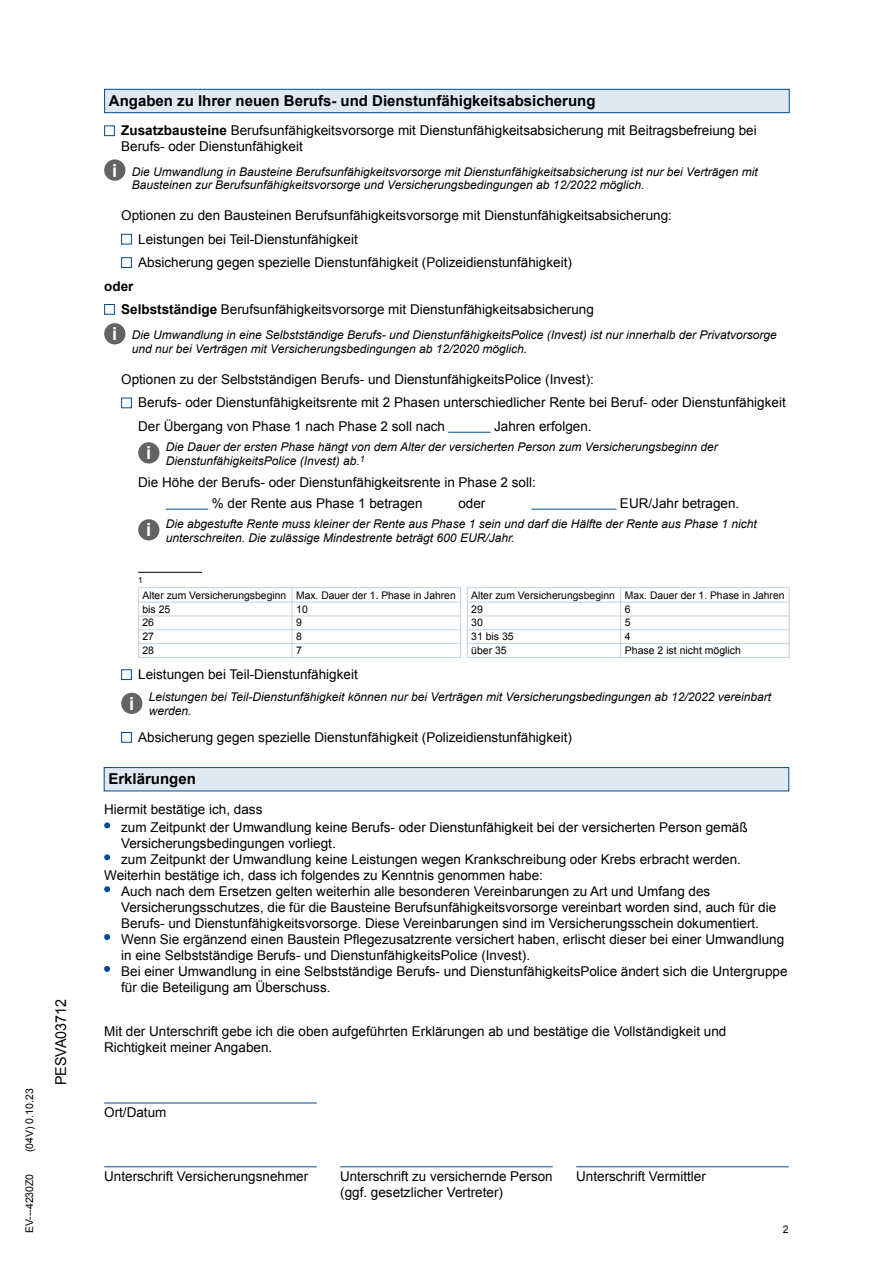
<style>
.page{position:relative;width:893px;height:1263px;background:#fff}
.page>*{position:absolute;margin:0;border:0;box-sizing:border-box;transform-origin:0 0}
.t1{font:700 18px "Arial";color:#fff}
.t2{font:700 15px "Arial";color:#000}
.t3{font:15px "Arial";color:#000;scale:.95 1}
.t4{font:13.5px/15.9px "Arial";color:#000}
.t5{font:700 13.5px "Arial";color:#000}
.t6{font:italic 12px/13.8px "Arial";color:#000}
.t7{font:10.5px/13.8px "Arial";color:#000}
.s1{font-weight:700}
</style>
<div class="page">
<div style="left:104px;top:89px;width:686px;height:24px;background:#e0e9f2;border:1px solid #004a93"></div>
<hr style="left:138px;top:572px;width:64px;height:1px;background:#000">
<div style="left:104px;top:767px;width:685px;height:24px;background:#e0e9f2;border:1px solid #004a93"></div>
<svg style="left:104px;top:822px;width:6px;height:6px"></svg>
<svg style="left:104px;top:886px;width:6px;height:6px"></svg>
<svg style="left:104px;top:854px;width:6px;height:6px"></svg>
<svg style="left:104px;top:934px;width:6px;height:6px"></svg>
<svg style="left:104px;top:966px;width:6px;height:6px"></svg>
<hr style="left:104px;top:1102px;width:213px;height:1px;background:#004a93">
<hr style="left:104px;top:1166px;width:213px;height:1px;background:#004a93">
<hr style="left:340px;top:1166px;width:213px;height:1px;background:#004a93">
<hr style="left:576px;top:1166px;width:213px;height:1px;background:#004a93">
<div style="left:104px;top:125px;width:11px;height:11px;border:1px solid #004a93"></div>
<div style="left:104px;top:304px;width:11px;height:11px;border:1px solid #004a93"></div>
<div style="left:121px;top:234px;width:11px;height:10px;border:1px solid #004a93"></div>
<div style="left:121px;top:257px;width:11px;height:11px;border:1px solid #004a93"></div>
<div style="left:121px;top:669px;width:11px;height:11px;border:1px solid #004a93"></div>
<div style="left:121px;top:732px;width:11px;height:11px;border:1px solid #004a93"></div>
<div style="left:121px;top:398px;width:11px;height:10px;border:1px solid #004a93"></div>
<div style="left:104px;top:159px;width:21px;height:22px;background:#636362;border-radius:50%"></div>
<div style="left:104px;top:323px;width:21px;height:21px;background:#636362;border-radius:50%"></div>
<div style="left:121px;top:693px;width:21px;height:21px;background:#636362;border-radius:50%"></div>
<div style="left:138px;top:442px;width:21px;height:21px;background:#636362;border-radius:50%"></div>
<div style="left:138px;top:519px;width:21px;height:21px;background:#636362;border-radius:50%"></div>
<hr style="left:531px;top:509px;width:86px;height:1px;background:#004a93">
<hr style="left:448px;top:432px;width:43px;height:1px;background:#004a93">
<hr style="left:166px;top:509px;width:42px;height:1px;background:#004a93">
<hr style="left:138px;top:587px;width:1px;height:71px;background:#bfd2e4">
<hr style="left:467px;top:587px;width:1px;height:71px;background:#bfd2e4">
<hr style="left:291px;top:587px;width:1px;height:71px;background:#bfd2e4">
<hr style="left:620px;top:587px;width:1px;height:71px;background:#bfd2e4">
<hr style="left:460px;top:587px;width:1px;height:71px;background:#bfd2e4">
<hr style="left:789px;top:587px;width:1px;height:71px;background:#bfd2e4">
<hr style="left:139px;top:587px;width:322px;height:1px;background:#bfd2e4">
<hr style="left:468px;top:587px;width:322px;height:1px;background:#bfd2e4">
<hr style="left:139px;top:602px;width:322px;height:1px;background:#bfd2e4">
<hr style="left:468px;top:602px;width:322px;height:1px;background:#bfd2e4">
<hr style="left:139px;top:615px;width:322px;height:1px;background:#bfd2e4">
<hr style="left:468px;top:615px;width:322px;height:1px;background:#bfd2e4">
<hr style="left:139px;top:629px;width:322px;height:1px;background:#bfd2e4">
<hr style="left:468px;top:629px;width:322px;height:1px;background:#bfd2e4">
<hr style="left:139px;top:643px;width:322px;height:1px;background:#bfd2e4">
<hr style="left:468px;top:643px;width:322px;height:1px;background:#bfd2e4">
<hr style="left:139px;top:657px;width:322px;height:1px;background:#bfd2e4">
<hr style="left:468px;top:657px;width:322px;height:1px;background:#bfd2e4">
<p class="t7" style="left:23px;top:1152px;width:65px;rotate:-90deg">(04V) 0.10.23</p>
<p class="t7" style="left:23px;top:1233px;width:61px;rotate:-90deg">EV---4230Z0</p>
<p class="t3" style="left:51px;top:1085px;width:92px;rotate:-90deg">PESVA03712</p>
<p class="t2" style="left:109px;top:91px;width:488px">Angaben zu Ihrer neuen Berufs- und Dienstunfähigkeitsabsicherung</p>
<p class="t4" style="left:121px;top:123px;width:637px"><span class="s1">Zusatzbausteine</span> Berufsunfähigkeitsvorsorge mit Dienstunfähigkeitsabsicherung mit Beitragsbefreiung bei<br>Berufs- oder Dienstunfähigkeit</p>
<h1 class="t1" style="left:112px;top:158px;width:7px">i</h1>
<p class="t6" style="left:132px;top:165px;width:627px">Die Umwandlung in Bausteine Berufsunfähigkeitsvorsorge mit Dienstunfähigkeitsabsicherung ist nur bei Verträgen mit<br>Bausteinen zur Berufsunfähigkeitsvorsorge und Versicherungsbedingungen ab 12/2022 möglich.</p>
<p class="t4" style="left:121px;top:208px;width:552px">Optionen zu den Bausteinen Berufsunfähigkeitsvorsorge mit Dienstunfähigkeitsabsicherung:</p>
<p class="t4" style="left:138px;top:231px;width:221px">Leistungen bei Teil-Dienstunfähigkeit</p>
<p class="t4" style="left:138px;top:255px;width:435px">Absicherung gegen spezielle Dienstunfähigkeit (Polizeidienstunfähigkeit)</p>
<p class="t5" style="left:104px;top:277px;width:31px">oder</p>
<p class="t4" style="left:121px;top:301px;width:474px"><span class="s1">Selbstständige</span> Berufsunfähigkeitsvorsorge mit Dienstunfähigkeitsabsicherung</p>
<h1 class="t1" style="left:112px;top:322px;width:7px">i</h1>
<p class="t6" style="left:132px;top:328px;width:646px">Die Umwandlung in eine Selbstständige Berufs- und DienstunfähigkeitsPolice (Invest) ist nur innerhalb der Privatvorsorge und nur bei Verträgen mit Versicherungsbedingungen ab 12/2020 möglich.</p>
<p class="t4" style="left:121px;top:371px;width:474px">Optionen zu der Selbstständigen Berufs- und DienstunfähigkeitsPolice (Invest):</p>
<p class="t4" style="left:138px;top:395px;width:649px">Berufs- oder Dienstunfähigkeitsrente mit 2 Phasen unterschiedlicher Rente bei Beruf- oder Dienstunfähigkeit</p>
<p class="t4" style="left:138px;top:418px;width:308px">Der Übergang von Phase 1 nach Phase 2 soll nach</p>
<p class="t4" style="left:494px;top:418px;width:99px">Jahren erfolgen.</p>
<h1 class="t1" style="left:146px;top:441px;width:7px">i</h1>
<p class="t6" style="left:166px;top:440px;width:554px">Die Dauer der ersten Phase hängt von dem Alter der versicherten Person zum Versicherungsbeginn der<br>DienstunfähigkeitsPolice (Invest) ab.<sup>1</sup></p>
<p class="t4" style="left:138px;top:474px;width:399px">Die Höhe der Berufs- oder Dienstunfähigkeitsrente in Phase 2 soll:</p>
<p class="t4" style="left:212px;top:495px;width:212px">% der Rente aus Phase 1 betragen</p>
<p class="t4" style="left:458px;top:495px;width:29px">oder</p>
<p class="t4" style="left:620px;top:495px;width:121px">EUR/Jahr betragen.</p>
<h1 class="t1" style="left:146px;top:518px;width:7px">i</h1>
<p class="t6" style="left:166px;top:517px;width:592px">Die abgestufte Rente muss kleiner der Rente aus Phase 1 sein und darf die Hälfte der Rente aus Phase 1 nicht unterschreiten. Die zulässige Mindestrente beträgt 600 EUR/Jahr.</p>
<p class="t7" style="left:296px;top:588px;width:161px">Max. Dauer der 1. Phase in Jahren<br>10<br>9<br>8<br>7</p>
<p class="t7" style="left:625px;top:588px;width:161px">Max. Dauer der 1. Phase in Jahren<br>6<br>5<br>4<br>Phase 2 ist nicht möglich</p>
<p class="t7" style="left:142px;top:588px;width:145px">Alter zum Versicherungsbeginn bis 25<br>26<br>27<br>28</p>
<p class="t7" style="left:471px;top:588px;width:145px">Alter zum Versicherungsbeginn<br>29<br>30<br>31 bis 35<br>über 35</p>
<p class="t4" style="left:138px;top:667px;width:221px">Leistungen bei Teil-Dienstunfähigkeit</p>
<h1 class="t1" style="left:129px;top:692px;width:7px">i</h1>
<p class="t6" style="left:149px;top:690px;width:624px">Leistungen bei Teil-Dienstunfähigkeit können nur bei Verträgen mit Versicherungsbedingungen ab 12/2022 vereinbart werden.</p>
<p class="t4" style="left:138px;top:729px;width:435px">Absicherung gegen spezielle Dienstunfähigkeit (Polizeidienstunfähigkeit)</p>
<p class="t2" style="left:108px;top:769px;width:89px">Erklärungen</p>
<p class="t4" style="left:121px;top:820px;width:628px">zum Zeitpunkt der Umwandlung keine Berufs- oder Dienstunfähigkeit bei der versicherten Person gemäß<br>Versicherungsbedingungen vorliegt.<br>zum Zeitpunkt der Umwandlung keine Leistungen wegen Krankschreibung oder Krebs erbracht werden.</p>
<p class="t4" style="left:121px;top:883px;width:668px">Auch nach dem Ersetzen gelten weiterhin alle besonderen Vereinbarungen zu Art und Umfang des Versicherungsschutzes, die für die Bausteine Berufsunfähigkeitsvorsorge vereinbart worden sind, auch für die Berufs- und Dienstunfähigkeitsvorsorge. Diese Vereinbarungen sind im Versicherungsschein dokumentiert.<br>Wenn Sie ergänzend einen Baustein Pflegezusatzrente versichert haben, erlischt dieser bei einer Umwandlung in eine Selbstständige Berufs- und DienstunfähigkeitsPolice (Invest).<br>Bei einer Umwandlung in eine Selbstständige Berufs- und DienstunfähigkeitsPolice ändert sich die Untergruppe für die Beteiligung am Überschuss.</p>
<p class="t4" style="left:104px;top:801px;width:160px">Hiermit bestätige ich, dass</p>
<p class="t4" style="left:104px;top:867px;width:440px">Weiterhin bestätige ich, dass ich folgendes zu Kenntnis genommen habe:</p>
<p class="t4" style="left:104px;top:1023px;width:624px">Mit der Unterschrift gebe ich die oben aufgeführten Erklärungen ab und bestätige die Vollständigkeit und<br>Richtigkeit meiner Angaben.</p>
<p class="t4" style="left:104px;top:1104px;width:64px">Ort/Datum</p>
<p class="t4" style="left:104px;top:1168px;width:206px">Unterschrift Versicherungsnehmer</p>
<p class="t4" style="left:340px;top:1168px;width:214px">Unterschrift zu versichernde Person (ggf. gesetzlicher Vertreter)</p>
<p class="t4" style="left:576px;top:1168px;width:131px">Unterschrift Vermittler</p>
<p class="t7" style="left:783px;top:1223px;width:7px">2</p>
</div>
